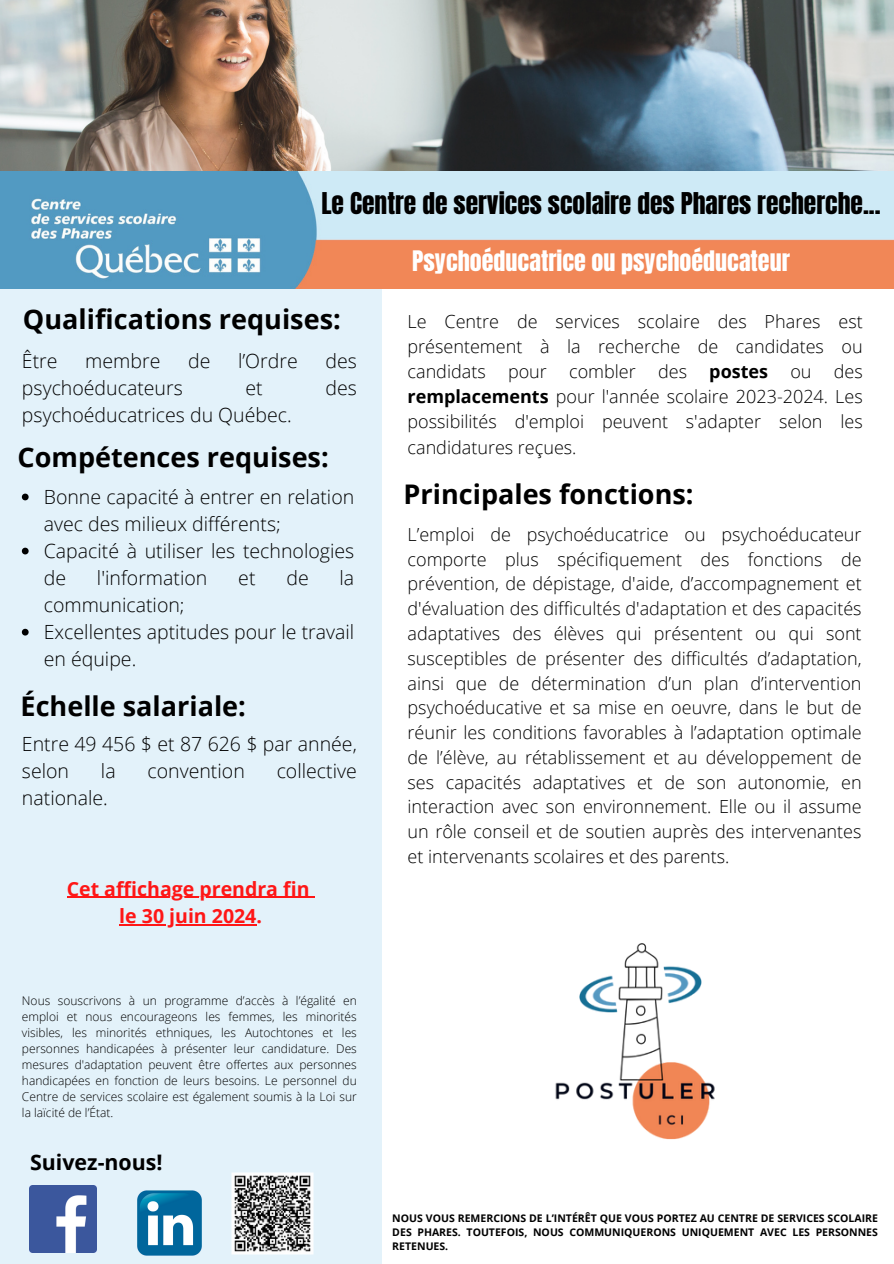
<style>
.page{position:relative;width:894px;height:1264px;background:#fff}
.page>*{position:absolute;margin:0;border:0;box-sizing:border-box;transform-origin:0 0}
.t1{font:700 27px "Open Sans";color:#000}
.t2{font:25.5px "Anton";color:#000}
.t3{font:24px "Anton";color:#fff}
.t4{font:700 21.45px "Open Sans";color:#000}
.t5{font:300 19.5px/27px "Open Sans";color:#000}
.t6{font:700 19.5px "Open Sans";color:#ff1616}
.t7{font:300 18px/24.8px "Open Sans";color:#000;text-align:justify}
.t8{font:300 12px/16px "Open Sans";color:#000;text-align:justify}
.t9{font:700 10.5px/14px "Open Sans";color:#000;text-align:justify}
.s1{font-weight:700}
</style>
<div class="page">
<img style="left:0;top:0;width:893px;height:171px">
<div style="left:0;top:271px;width:381px;height:992px;background:#e3f2fa"></div>
<img style="left:0;top:171px;width:893px;height:118px">
<img style="left:29px;top:1185px;width:68px;height:67px">
<img style="left:137px;top:1190px;width:65px;height:66px">
<svg style="left:22px;top:493px;width:7px;height:7px"></svg>
<svg style="left:22px;top:547px;width:7px;height:7px"></svg>
<svg style="left:22px;top:628px;width:7px;height:7px"></svg>
<hr style="left:67px;top:896px;width:242px;height:2px;background:#ff1616">
<hr style="left:119px;top:923px;width:137px;height:2px;background:#ff1616">
<img style="left:555px;top:943px;width:160px;height:197px">
<img style="left:231px;top:1172px;width:83px;height:83px">
<p class="t2" style="left:321px;top:185px;width:560px">Le Centre de services scolaire des Phares recherche...</p>
<p class="t1" style="left:23px;top:300px;width:319px">Qualifications requises:</p>
<p class="t5" style="left:22px;top:347px;width:37px">Être</p>
<p class="t5" style="left:85px;top:347px;width:77px">membre</p>
<p class="t5" style="left:188px;top:347px;width:24px">de</p>
<p class="t5" style="left:238px;top:347px;width:61px">l’Ordre</p>
<p class="t5" style="left:325px;top:347px;width:33px">des</p>
<p class="t5" style="left:22px;top:374px;width:162px">psychoéducateurs</p>
<p class="t5" style="left:245px;top:374px;width:19px">et</p>
<p class="t5" style="left:325px;top:374px;width:33px">des</p>
<p class="t5" style="left:22px;top:401px;width:271px">psychoéducatrices du Québec.</p>
<p class="t1" style="left:18px;top:438px;width:312px">Compétences requises:</p>
<p class="t5" style="left:44px;top:482px;width:312px">Bonne capacité à entrer en relation avec des milieux différents;</p>
<p class="t5" style="left:44px;top:536px;width:312px">Capacité à utiliser les technologies de</p>
<p class="t5" style="left:97px;top:564px;width:112px">l'information</p>
<p class="t5" style="left:238px;top:564px;width:19px">et</p>
<p class="t5" style="left:286px;top:564px;width:24px">de</p>
<p class="t5" style="left:339px;top:564px;width:16px">la</p>
<p class="t5" style="left:44px;top:591px;width:142px">communication;</p>
<p class="t5" style="left:44px;top:618px;width:312px">Excellentes aptitudes pour le travail en équipe.</p>
<p class="t1" style="left:21px;top:687px;width:227px">Échelle salariale:</p>
<p class="t5" style="left:22px;top:730px;width:336px">Entre 49 456 $ et 87 626 $ par année, selon</p>
<p class="t5" style="left:101px;top:757px;width:16px">la</p>
<p class="t5" style="left:147px;top:757px;width:99px">convention</p>
<p class="t5" style="left:276px;top:757px;width:82px">collective</p>
<p class="t5" style="left:22px;top:784px;width:87px">nationale.</p>
<p class="t6" style="left:67px;top:875px;width:244px">Cet affichage prendra fin</p>
<p class="t6" style="left:119px;top:902px;width:144px">le 30 juin 2024.</p>
<p class="t8" style="left:22px;top:992px;width:336px">Nous souscrivons à un programme d’accès à l’égalité en emploi et nous encourageons les femmes, les minorités visibles, les minorités ethniques, les Autochtones et les personnes handicapées à présenter leur candidature. Des mesures d'adaptation peuvent être offertes aux personnes handicapées en fonction de leurs besoins. Le personnel du Centre de services scolaire est également soumis à la Loi sur la laïcité de l’État.</p>
<p class="t4" style="left:30px;top:1147px;width:134px">Suivez-nous!</p>
<p class="t3" style="left:412px;top:244px;width:379px">Psychoéducatrice ou psychoéducateur</p>
<p class="t7" style="left:407px;top:308px;width:456px;line-height:25.2px">Le Centre de services scolaire des Phares est présentement à la recherche de candidates ou candidats pour combler des <span class="s1">postes</span> ou des <span class="s1">remplacements</span> pour l'année scolaire 2023-2024. Les possibilités d'emploi peuvent s'adapter selon les candidatures reçues.</p>
<p class="t1" style="left:403px;top:475px;width:291px">Principales fonctions:</p>
<p class="t7" style="left:407px;top:521px;width:455px">L’emploi de psychoéducatrice ou psychoéducateur comporte plus spécifiquement des fonctions de prévention, de dépistage, d'aide, d’accompagnement et d'évaluation des difficultés d'adaptation et des capacités adaptatives des élèves qui présentent ou qui sont susceptibles de présenter des difficultés d’adaptation, ainsi que de détermination d’un plan d’intervention psychoéducative et sa mise en oeuvre, dans le but de réunir les conditions favorables à l’adaptation optimale de l’élève, au rétablissement et au développement de ses capacités adaptatives et de son autonomie, en interaction avec son environnement. Elle ou il assume un rôle conseil et de soutien auprès des intervenantes et intervenants scolaires et des parents.</p>
<p class="t9" style="left:392px;top:1210px;width:487px">NOUS VOUS REMERCIONS DE L’INTÉRÊT QUE VOUS PORTEZ AU CENTRE DE SERVICES SCOLAIRE DES PHARES. TOUTEFOIS, NOUS COMMUNIQUERONS UNIQUEMENT AVEC LES PERSONNES RETENUES.</p>
</div>
